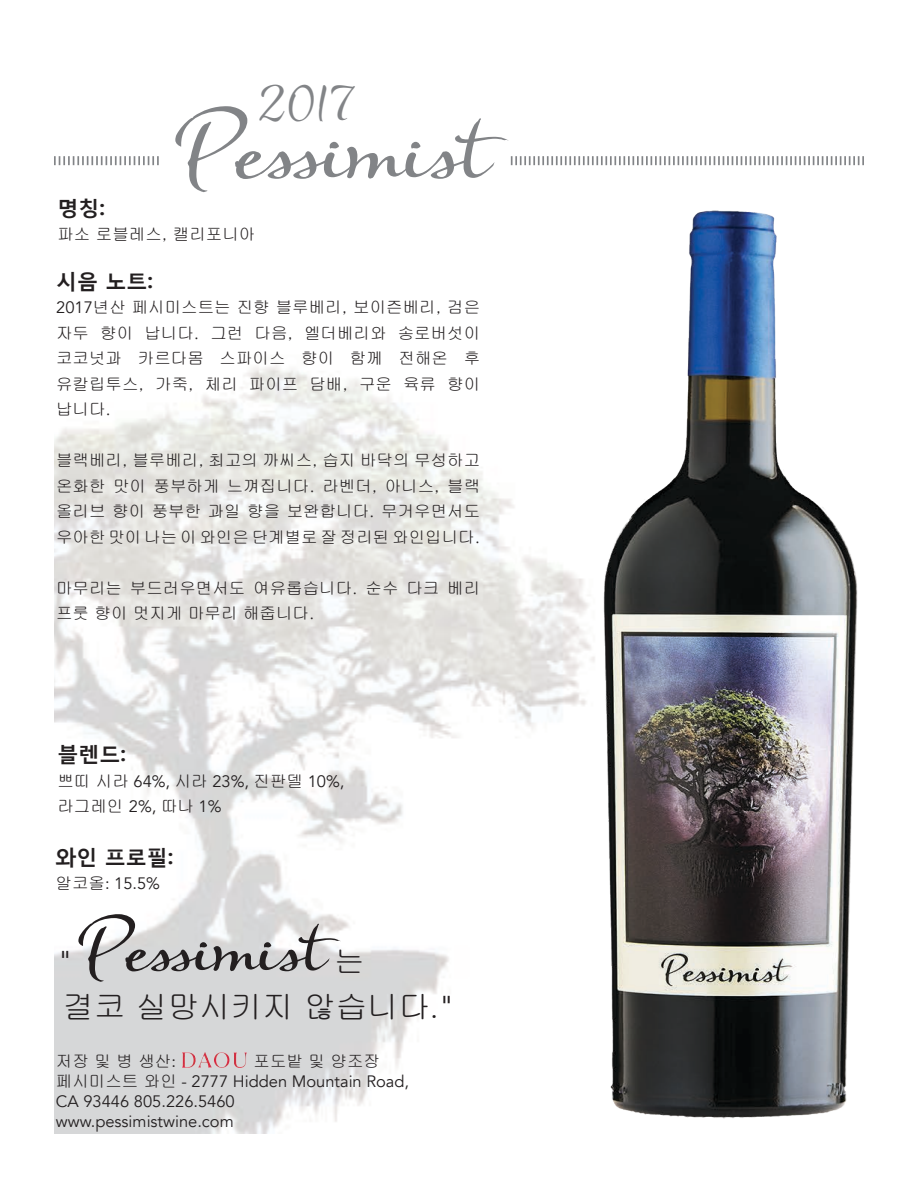
<style>
.page{position:relative;width:918px;height:1188px;background:#fff}
.page>*{position:absolute;margin:0;border:0;box-sizing:border-box;transform-origin:0 0}
.t1{font:91.5px "Boundless";color:#828487}
.t2{font:72px "Boundless";color:#231f20}
.t3{font:42px "Boundless";color:#828487}
.t4{font:31.5px "Gulim";color:#231f20}
.t5{font:300 30px "Avenir";color:#231f20}
.t6{font:30px "Gulim";color:#231f20}
.t7{font:700 21px "Malgun Gothic";color:#231f20}
.t8{font:16.5px/25.5px "Gulim";color:#231f20;text-align:justify}
.t9{font:16.5px/19.8px "Avenir";color:#231f20}
.t10{font:16.5px "Avenir";color:#231f20}
.t11{font:16.5px "Gulim";color:#231f20}
.s1{font-family:"Avenir"}
.s2{font-family:"Gulim"}
.s3{font-family:"Avenir";font-weight:300}
</style>
<div class="page">
<img style="left:54px;top:156px;width:810px;height:978px">
<img style="left:554px;top:193px;width:307px;height:940px">
<img style="left:182px;top:1052px;width:64px;height:15px">
<svg style="left:511px;top:156px;width:353px;height:9px"></svg>
<svg style="left:54px;top:156px;width:105px;height:9px"></svg>
<h3 class="t3" style="left:256px;top:80px;width:102px">2017</h3>
<h1 class="t1" style="left:168px;top:95px;width:317px">Pessimist</h1>
<p class="t7" style="left:57px;top:195px;width:49px">명칭:</p>
<p class="t8" style="left:57px;top:222px;width:200px">파소 로블레스, 캘리포니아</p>
<p class="t7" style="left:56px;top:268px;width:98px">시음 노트:</p>
<p class="t8" style="left:56px;top:295px;width:426px"><span class="s1">2017</span>년산 페시미스트는 진향 블루베리, 보이즌베리, 검은 자두 향이 납니다. 그런 다음, 엘더베리와 송로버섯이 코코넛과 카르다몸 스파이스 향이 함께 전해온 후 유칼립투스, 가죽, 체리 파이프 담배, 구운 육류 향이 납니다.</p>
<p class="t8" style="left:56px;top:448px;width:426px">블랙베리, 블루베리, 최고의 까씨스, 습지 바닥의 무성하고 온화한 맛이 풍부하게 느껴집니다. 라벤더, 아니스, 블랙 올리브 향이 풍부한 과일 향을 보완합니다. 무거우면서도 우아한 맛이 나는 이 와인은 단계별로 잘 정리된 와인입니다.</p>
<p class="t8" style="left:56px;top:575px;width:426px">마무리는 부드러우면서도 여유롭습니다. 순수 다크 베리 프룻 향이 멋지게 마무리 해줍니다.</p>
<p class="t7" style="left:57px;top:741px;width:70px">블렌드:</p>
<p class="t10" style="left:57px;top:771px;width:288px"><span class="s2">쁘띠 시라</span> 64%, <span class="s2">시라</span> 23%, <span class="s2">진판델</span> 10%,</p>
<p class="t11" style="left:57px;top:798px;width:166px">라그레인 <span class="s1">2%,</span> 따나 <span class="s1">1%</span></p>
<p class="t7" style="left:56px;top:844px;width:119px">와인 프로필:</p>
<p class="t10" style="left:56px;top:874px;width:106px"><span class="s2">알코올</span>: 15.5%</p>
<h2 class="t2" style="left:73px;top:905px;width:250px">Pessimist</h2>
<h3 class="t6" style="left:334px;top:946px;width:31px">는</h3>
<h3 class="t4" style="left:63px;top:990px;width:394px">결코 실망시키지 않습니다<span class="s3">."</span></h3>
<p class="t8" style="left:56px;top:1049px;width:122px">저장 및 병 생산<span class="s1">:</span></p>
<p class="t8" style="left:254px;top:1049px;width:128px">포도밭 및 양조장</p>
<p class="t9" style="left:56px;top:1072px;width:355px"><span class="s2">페시미스트 와인</span> - 2777 Hidden Mountain Road,<br>CA 93446 805.226.5460 www.pessimistwine.com</p>
<h3 class="t5" style="left:57px;top:944px;width:17px">"</h3>
</div>
